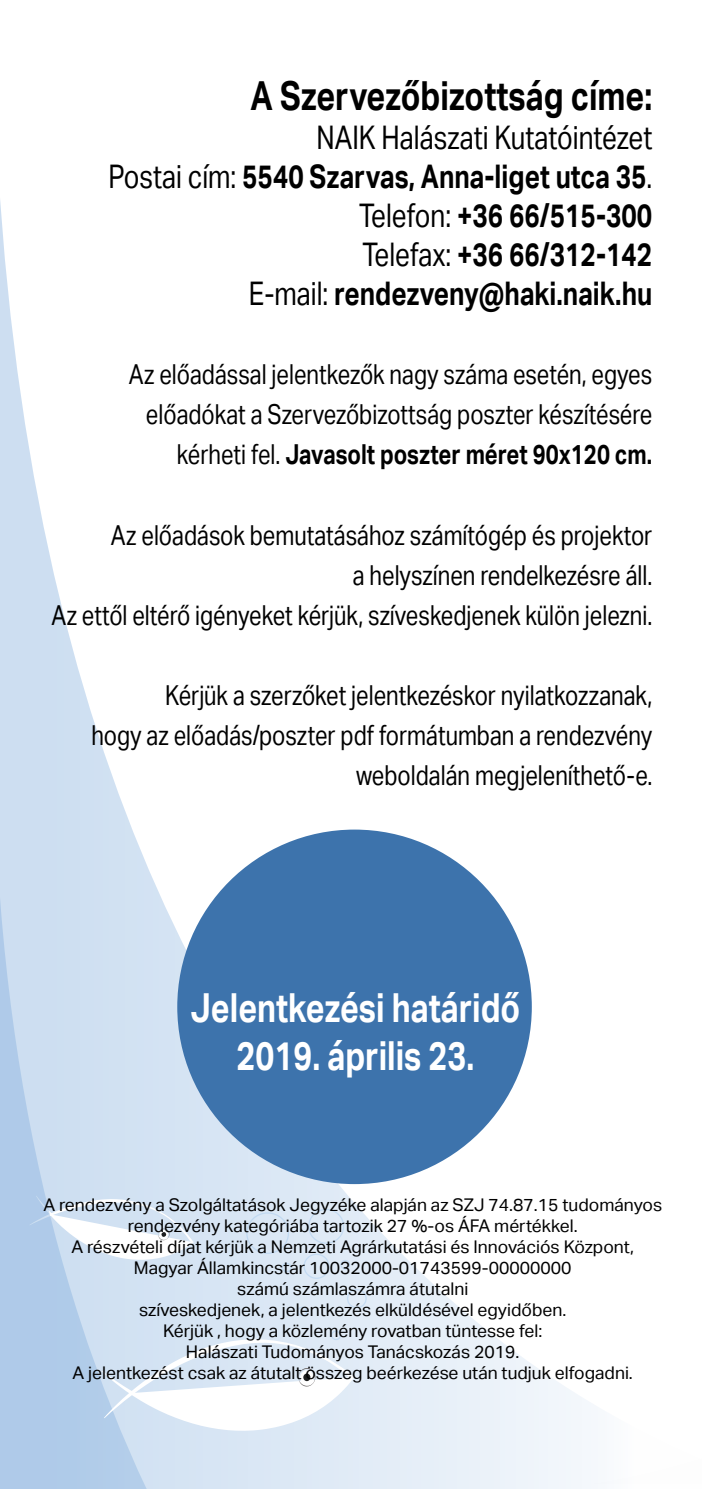
<style>
.page{position:relative;width:702px;height:1489px;background:#fff}
.page>*{position:absolute;margin:0;border:0;box-sizing:border-box;transform-origin:0 0}
.t1{font:700 40px/48px "Aktiv Grotesk";color:#fff;text-align:center;scale:.8 1}
.t2{font:700 40px "Aktiv Grotesk";color:#000;scale:.8 1}
.t3{font:700 32.5px/39px "Aktiv Grotesk";color:#000;text-align:right;scale:.8 1}
.t4{font:27.5px/40px "Aktiv Grotesk";color:#000;text-align:right;scale:.8 1}
.t5{font:17.5px/21px "Aktiv Grotesk";color:#000;text-align:center}
.s1{font-weight:400}
.s2{font-weight:700}
</style>
<div class="page">
<svg style="left:0;top:200px;width:94px;height:520px"></svg>
<svg style="left:0;top:720px;width:584px;height:768px"></svg>
<svg style="left:584px;top:1399px;width:14px;height:89px"></svg>
<svg style="left:101px;top:1329px;width:253px;height:150px"></svg>
<div style="left:177px;top:829px;width:354px;height:354px;background:#3d73ac;border-radius:50%"></div>
<h1 class="t2" style="left:250px;top:73px;width:503px">A Szervezőbizottság címe:</h1>
<h2 class="t3" style="left:108px;top:118px;width:681px"><span class="s1">NAIK Halászati Kutatóintézet<br>Postai cím:</span> 5540 Szarvas, Anna-liget utca 35<span class="s1">.<br>Telefon:</span> +36 66/515-300<br><span class="s1">Telefax:</span> +36 66/312-142<br><span class="s1">E-mail:</span> rendezveny@haki.naik.hu</h2>
<h3 class="t4" style="left:129px;top:355px;width:655px">Az előadással jelentkezők nagy száma esetén, egyes előadókat a Szervezőbizottság poszter készítésére kérheti fel. <span class="s2">Javasolt poszter méret 90x120 cm.</span></h3>
<h3 class="t4" style="left:51px;top:515px;width:752px">Az előadások bemutatásához számítógép és projektor<br>a helyszínen rendelkezésre áll.<br>Az ettől eltérő igényeket kérjük, szíveskedjenek külön jelezni.</h3>
<h3 class="t4" style="left:91px;top:675px;width:702px">Kérjük a szerzőket jelentkezéskor nyilatkozzanak,<br>hogy az előadás/poszter pdf formátumban a rendezvény weboldalán megjeleníthető-e.</h3>
<h1 class="t1" style="left:191px;top:984px;width:413px">Jelentkezési határidő<br>2019. április 23.</h1>
<p class="t5" style="left:43px;top:1194px;width:620px">A rendezvény a Szolgáltatások Jegyzéke alapján az SZJ 74.87.15 tudományos rendezvény kategóriába tartozik 27 %-os ÁFA mértékkel.<br>A részvételi díjat kérjük a Nemzeti Agrárkutatási és Innovációs Központ, Magyar Államkincstár 10032000-01743599-00000000<br>számú számlaszámra átutalni<br>szíveskedjenek, a jelentkezés elküldésével egyidőben.<br>Kérjük , hogy a közlemény rovatban tüntesse fel:<br>Halászati Tudományos Tanácskozás 2019.<br>A jelentkezést csak az átutalt összeg beérkezése után tudjuk elfogadni.</p>
</div>
